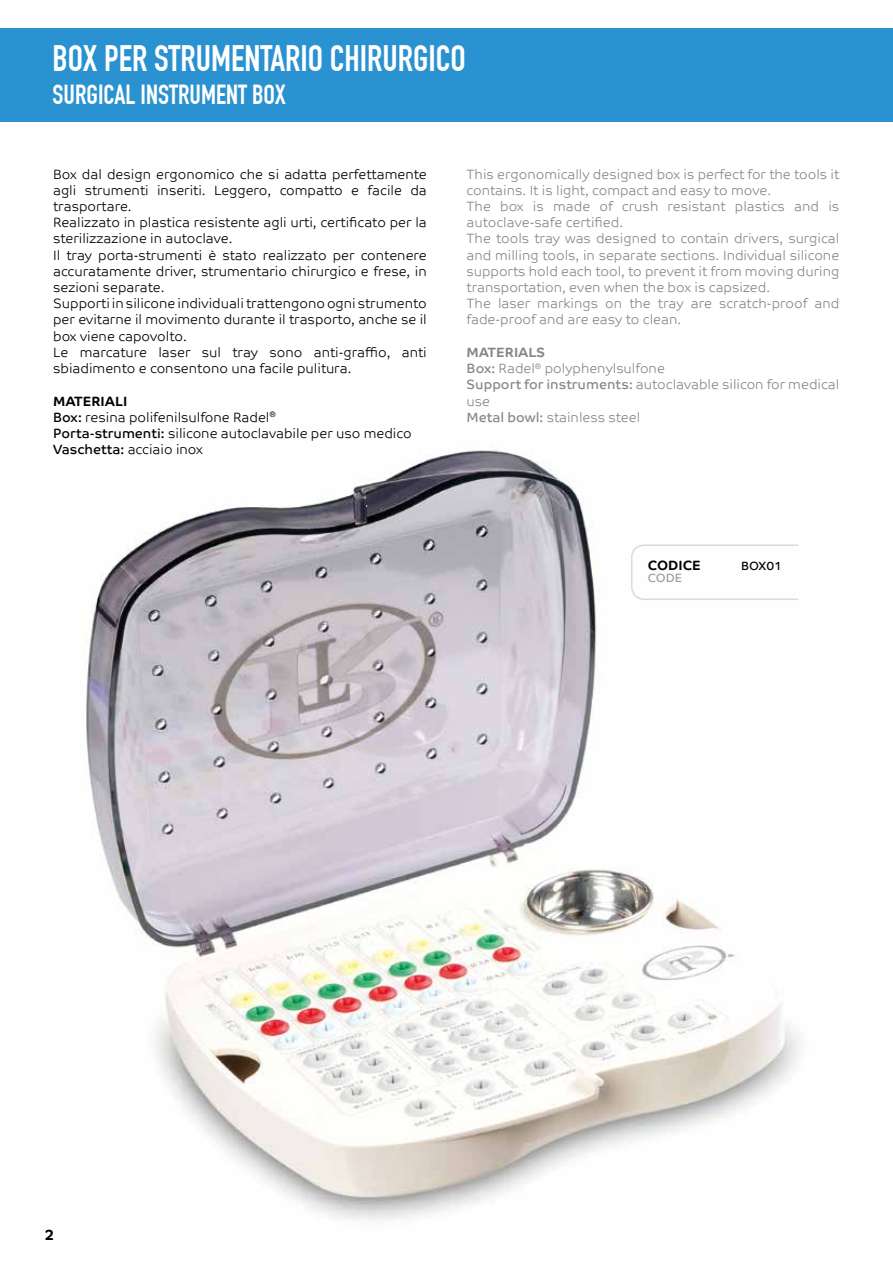
<style>
.page{position:relative;width:893px;height:1263px;background:#fff}
.page>*{position:absolute;margin:0;border:0;box-sizing:border-box;transform-origin:0 0}
.t1{font:700 36px "DIN Condensed";color:#fff}
.t2{font:700 27px "DIN Condensed";color:#fff}
.t3{font:700 15px "Co Text";color:#000}
.t4{font:300 13.5px/16.2px "Co Text";color:#000}
.t5{font:300 13.5px/16.2px "Co Text";color:#878787}
.t6{font:700 13.5px "Co Text";color:#000}
.t7{font:12px "Co Text";color:#000}
.t8{font:12px "Co Text";color:#9d9d9c}
.s1{font-weight:700}
.s2{font-weight:400}
</style>
<div class="page">
<img style="left:83px;top:450px;width:716px;height:771px">
<div style="left:0;top:28px;width:893px;height:94px;background:#2a92d0"></div>
<svg style="left:630px;top:544px;width:169px;height:57px"></svg>
<h1 class="t1" style="left:53px;top:37px;width:415px">BOX PER STRUMENTARIO CHIRURGICO</h1>
<h2 class="t2" style="left:53px;top:78px;width:234px">SURGICAL INSTRUMENT BOX</h2>
<p class="t4" style="left:53px;top:166px;width:375px">Box dal design ergonomico che si adatta perfettamente agli strumenti inseriti. Leggero, compatto e facile da trasportare.<br>Realizzato in plastica resistente agli urti, certificato per la sterilizzazione in autoclave.<br>Il tray porta-strumenti è stato realizzato per contenere accuratamente driver, strumentario chirurgico e frese, in sezioni separate.<br>Supporti in silicone individuali trattengono ogni strumento per evitarne il movimento durante il trasporto, anche se il box viene capovolto.<br>Le marcature laser sul tray sono anti-graffio, anti sbiadimento e consentono una facile pulitura.</p>
<p class="t4" style="left:53px;top:393px;width:360px"><span class="s1">MATERIALI<br></span><span class="s2">Box:</span> resina polifenilsulfone Radel<sup>®<br></sup><span class="s2">Porta-strumenti:</span> silicone autoclavabile per uso medico<br><span class="s2">Vaschetta:</span> acciaio inox</p>
<p class="t5" style="left:467px;top:166px;width:374px">This ergonomically designed box is perfect for the tools it contains. It is light, compact and easy to move.<br>The box is made of crush resistant plastics and is autoclave-safe certified.<br>The tools tray was designed to contain drivers, surgical and milling tools, in separate sections. Individual silicone supports hold each tool, to prevent it from moving during transportation, even when the box is capsized.<br>The laser markings on the tray are scratch-proof and fade-proof and are easy to clean.</p>
<p class="t5" style="left:467px;top:344px;width:374px"><span class="s1">MATERIALS<br></span><span class="s2">Box:</span> Radel<sup>®</sup> polyphenylsulfone<br><span class="s2">Support for instruments:</span> autoclavable silicon for medical use<br><span class="s2">Metal bowl:</span> stainless steel</p>
<p class="t6" style="left:648px;top:557px;width:54px">CODICE</p>
<p class="t7" style="left:741px;top:559px;width:43px">BOX01</p>
<p class="t8" style="left:648px;top:571px;width:36px">CODE</p>
<p class="t3" style="left:44px;top:1226px;width:11px">2</p>
</div>
